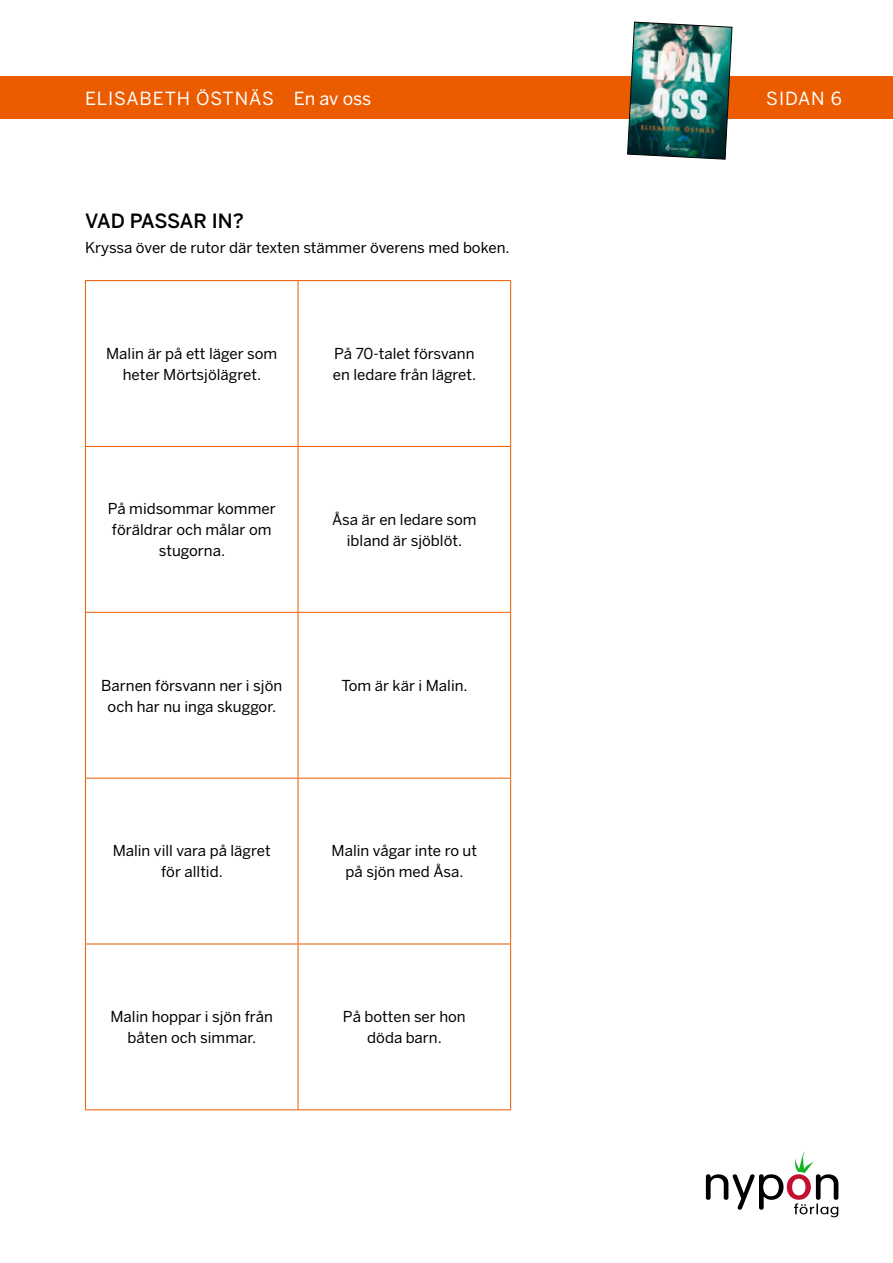
<style>
.page{position:relative;width:893px;height:1263px;background:#fff}
.page>*{position:absolute;margin:0;border:0;box-sizing:border-box;transform-origin:0 0}
.t1{font:500 19.5px "Benton Sans";letter-spacing:-.02em;color:#000}
.t2{font:18px "Benton Sans";letter-spacing:.05em;color:#fff}
.t3{font:15px/21px "Benton Sans";color:#000;text-align:center}
</style>
<div class="page">
<div style="left:0;top:77px;width:893px;height:42px;background:#eb5b00"></div>
<img style="left:627px;top:21px;width:106px;height:139px">
<svg style="left:706px;top:1152px;width:132px;height:65px"></svg>
<hr style="left:85px;top:280px;width:213px;height:1px;background:#eb5b00">
<hr style="left:85px;top:281px;width:1px;height:165px;background:#eb5b00">
<hr style="left:298px;top:280px;width:213px;height:1px;background:#eb5b00">
<hr style="left:298px;top:281px;width:1px;height:165px;background:#eb5b00">
<hr style="left:510px;top:281px;width:1px;height:165px;background:#eb5b00">
<hr style="left:85px;top:446px;width:213px;height:1px;background:#eb5b00">
<hr style="left:85px;top:447px;width:1px;height:165px;background:#eb5b00">
<hr style="left:298px;top:446px;width:213px;height:1px;background:#eb5b00">
<hr style="left:298px;top:447px;width:1px;height:165px;background:#eb5b00">
<hr style="left:510px;top:447px;width:1px;height:165px;background:#eb5b00">
<hr style="left:85px;top:612px;width:213px;height:1px;background:#eb5b00">
<hr style="left:85px;top:613px;width:1px;height:165px;background:#eb5b00">
<hr style="left:298px;top:612px;width:213px;height:1px;background:#eb5b00">
<hr style="left:298px;top:613px;width:1px;height:165px;background:#eb5b00">
<hr style="left:510px;top:613px;width:1px;height:165px;background:#eb5b00">
<hr style="left:85px;top:778px;width:213px;height:1px;background:#eb5b00">
<hr style="left:85px;top:778px;width:1px;height:166px;background:#eb5b00">
<hr style="left:298px;top:778px;width:213px;height:1px;background:#eb5b00">
<hr style="left:298px;top:778px;width:1px;height:166px;background:#eb5b00">
<hr style="left:510px;top:778px;width:1px;height:166px;background:#eb5b00">
<hr style="left:85px;top:944px;width:213px;height:1px;background:#eb5b00">
<hr style="left:85px;top:944px;width:1px;height:165px;background:#eb5b00">
<hr style="left:298px;top:944px;width:213px;height:1px;background:#eb5b00">
<hr style="left:298px;top:944px;width:1px;height:165px;background:#eb5b00">
<hr style="left:510px;top:944px;width:1px;height:165px;background:#eb5b00">
<hr style="left:85px;top:1109px;width:213px;height:1px;background:#eb5b00">
<hr style="left:298px;top:1109px;width:213px;height:1px;background:#eb5b00">
<p class="t2" style="left:85px;top:88px;width:288px">ELISABETH ÖSTNÄS En av oss</p>
<p class="t2" style="left:766px;top:88px;width:77px">SIDAN 6</p>
<h1 class="t1" style="left:85px;top:210px;width:160px">VAD PASSAR IN?</h1>
<p class="t3" style="left:85px;top:238px;width:426px">Kryssa över de rutor där texten stämmer överens med boken.</p>
<p class="t3" style="left:106px;top:343px;width:173px">Malin är på ett läger som heter Mörtsjölägret.</p>
<p class="t3" style="left:333px;top:343px;width:145px;text-align:left">På 70-talet försvann en ledare från lägret.</p>
<p class="t3" style="left:108px;top:499px;width:169px">På midsommar kommer föräldrar och målar om stugorna.</p>
<p class="t3" style="left:332px;top:509px;width:146px">Åsa är en ledare som ibland är sjöblöt.</p>
<p class="t3" style="left:101px;top:675px;width:183px">Barnen försvann ner i sjön och har nu inga skuggor.</p>
<p class="t3" style="left:341px;top:675px;width:128px">Tom är kär i Malin.</p>
<p class="t3" style="left:113px;top:841px;width:160px">Malin vill vara på lägret för alltid.</p>
<p class="t3" style="left:332px;top:841px;width:147px">Malin vågar inte ro ut på sjön med Åsa.</p>
<p class="t3" style="left:110px;top:1007px;width:164px">Malin hoppar i sjön från båten och simmar.</p>
<p class="t3" style="left:343px;top:1007px;width:124px">På botten ser hon döda barn.</p>
</div>
